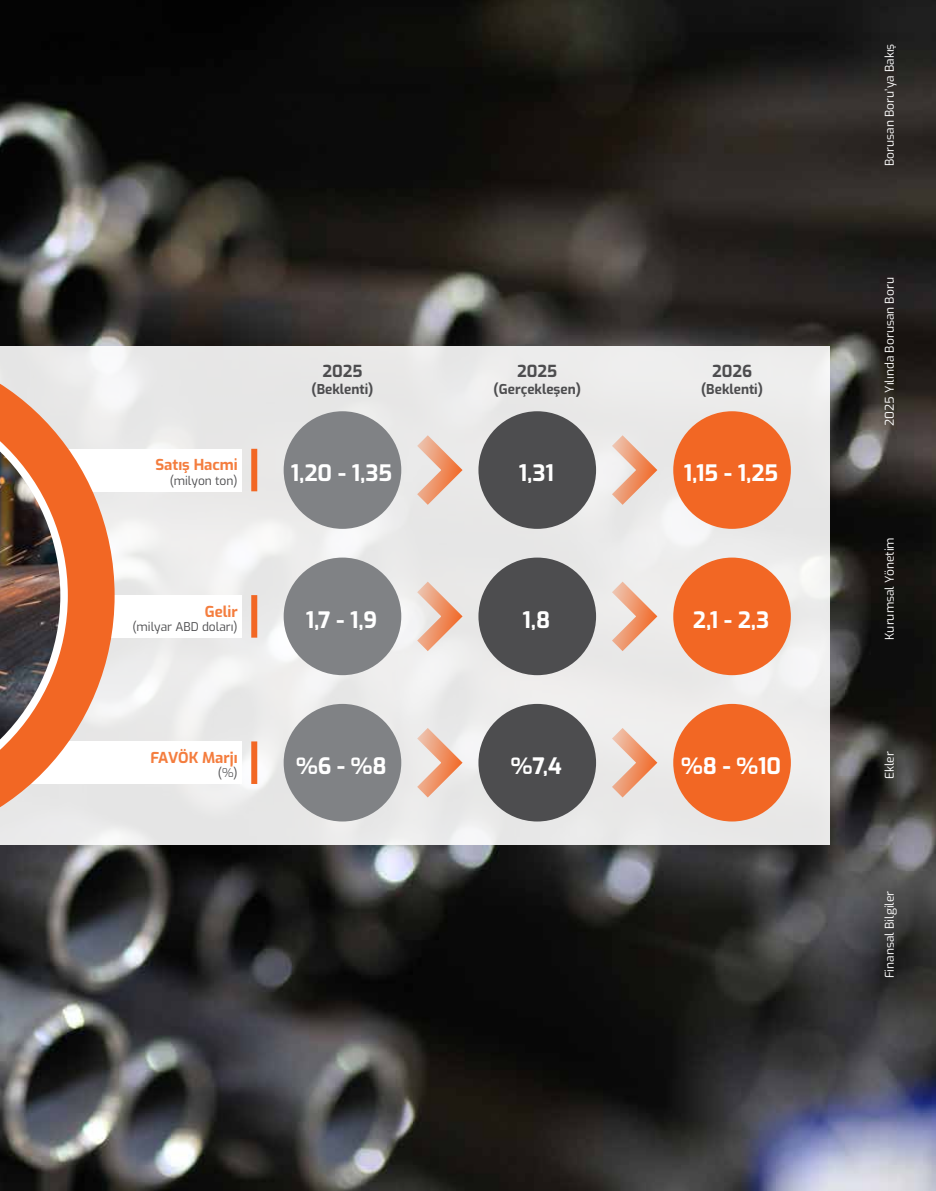
<style>
.page{position:relative;width:936px;height:1191px;background:#fff}
.page>*{position:absolute;margin:0;border:0;box-sizing:border-box;transform-origin:0 0}
.t1{font:700 22.5px "Exo";color:#fff}
.t2{font:700 16.5px "Exo";color:#4d4d4f}
.t3{font:700 15px "Exo";color:#f47d3e}
.t4{font:700 13.5px "Exo";color:#4d4d4f}
.t5{font:12px "Exo";color:#fff}
.t6{font:12px "Exo";color:#4d4d4f}
</style>
<div class="page">
<img style="left:0;top:0;width:935px;height:1191px">
<svg style="left:115px;top:346px;width:714px;height:498px;fill:#ebeaea"></svg>
<div style="left:29px;top:449px;width:213px;height:42px;background:#fff"></div>
<div style="left:29px;top:595px;width:213px;height:42px;background:#fff"></div>
<div style="left:29px;top:741px;width:213px;height:43px;background:#fff"></div>
<svg style="left:0;top:346px;width:115px;height:498px"></svg>
<svg style="left:0;top:386px;width:68px;height:419px;background:#ad755a"></svg>
<div style="left:251px;top:449px;width:6px;height:42px;background:#f26724"></div>
<div style="left:251px;top:595px;width:6px;height:42px;background:#f26724"></div>
<div style="left:251px;top:741px;width:6px;height:43px;background:#f26724"></div>
<div style="left:283px;top:411px;width:118px;height:118px;background:#808285;border-radius:50%"></div>
<div style="left:478px;top:411px;width:118px;height:118px;background:#4d4d4f;border-radius:50%"></div>
<div style="left:283px;top:557px;width:118px;height:118px;background:#808285;border-radius:50%"></div>
<div style="left:478px;top:557px;width:118px;height:118px;background:#4d4d4f;border-radius:50%"></div>
<div style="left:283px;top:704px;width:118px;height:117px;background:#808285;border-radius:50%"></div>
<div style="left:478px;top:704px;width:118px;height:117px;background:#4d4d4f;border-radius:50%"></div>
<div style="left:673px;top:411px;width:117px;height:118px;background:#f26724;border-radius:50%"></div>
<div style="left:673px;top:557px;width:117px;height:118px;background:#f26724;border-radius:50%"></div>
<div style="left:673px;top:704px;width:117px;height:117px;background:#f26724;border-radius:50%"></div>
<svg style="left:596px;top:433px;width:63px;height:74px"></svg>
<svg style="left:401px;top:433px;width:63px;height:74px;background:#ead2c7"></svg>
<svg style="left:596px;top:579px;width:63px;height:74px;background:#ecd4c8"></svg>
<svg style="left:401px;top:579px;width:63px;height:74px"></svg>
<svg style="left:596px;top:726px;width:63px;height:73px;background:#ecd3c7"></svg>
<svg style="left:401px;top:726px;width:63px;height:73px;background:#ebd3c7"></svg>
<p class="t3" style="left:155px;top:453px;width:84px">Satış Hacmi</p>
<p class="t6" style="left:170px;top:471px;width:70px">(milyon ton)</p>
<p class="t3" style="left:205px;top:600px;width:34px">Gelir</p>
<p class="t6" style="left:132px;top:618px;width:107px">(milyar ABD doları)</p>
<p class="t3" style="left:150px;top:746px;width:89px">FAVÖK Marjı</p>
<p class="t6" style="left:218px;top:764px;width:21px">(%)</p>
<h2 class="t2" style="left:322px;top:359px;width:42px">2025</h2>
<p class="t4" style="left:311px;top:378px;width:63px">(Beklenti)</p>
<h2 class="t2" style="left:517px;top:359px;width:42px">2025</h2>
<p class="t4" style="left:493px;top:378px;width:89px">(Gerçekleşen)</p>
<h1 class="t1" style="left:291px;top:456px;width:103px">1,20 - 1,35</h1>
<h1 class="t1" style="left:518px;top:456px;width:37px">1,31</h1>
<h1 class="t1" style="left:306px;top:602px;width:73px">1,7 - 1,9</h1>
<h1 class="t1" style="left:522px;top:602px;width:29px">1,8</h1>
<h1 class="t1" style="left:296px;top:748px;width:92px">%6 - %8</h1>
<h1 class="t1" style="left:510px;top:748px;width:53px">%7,4</h1>
<h2 class="t2" style="left:712px;top:359px;width:42px">2026</h2>
<p class="t4" style="left:701px;top:378px;width:63px">(Beklenti)</p>
<h1 class="t1" style="left:683px;top:456px;width:96px">1,15 - 1,25</h1>
<h1 class="t1" style="left:692px;top:602px;width:78px">2,1 - 2,3</h1>
<h1 class="t1" style="left:681px;top:748px;width:101px">%8 - %10</h1>
<p class="t5" style="left:880px;top:166px;width:124px;rotate:-90deg">Borusan Boru’ya Bakış</p>
<p class="t5" style="left:880px;top:425px;width:150px;rotate:-90deg">2025 Yılında Borusan Boru</p>
<p class="t5" style="left:880px;top:639px;width:104px;rotate:-90deg">Kurumsal Yönetim</p>
<p class="t5" style="left:880px;top:779px;width:30px;rotate:-90deg">Ekler</p>
<p class="t5" style="left:880px;top:978px;width:89px;rotate:-90deg">Finansal Bilgiler</p>
</div>
